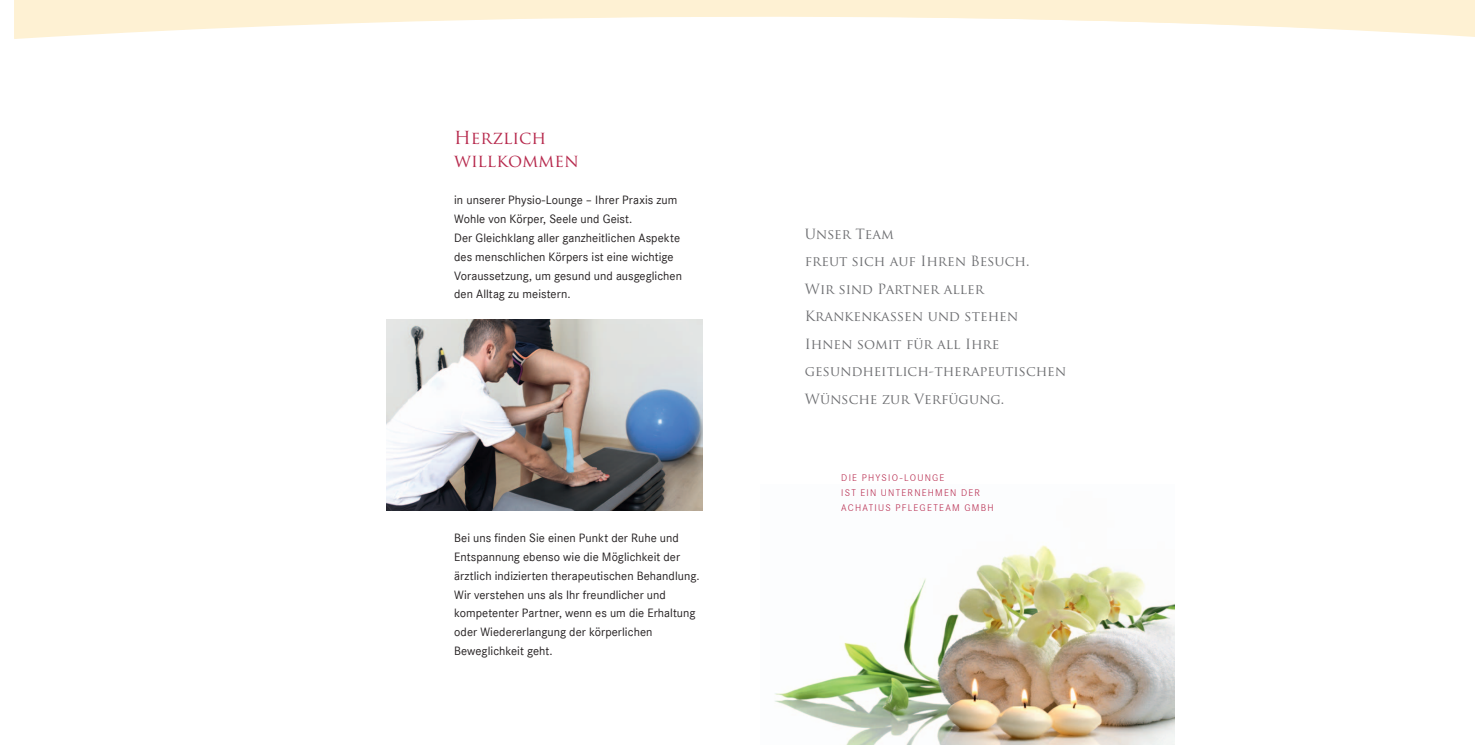
<style>
.page{position:relative;width:1475px;height:745px;background:#fff}
.page>*{position:absolute;margin:0;border:0;box-sizing:border-box;transform-origin:0 0}
.t1{font:17.5px/22.5px "Trajan Pro";color:#b6274b}
.t2{font:13.75px/27.5px "Trajan Pro";color:#6c6d70}
.t3{font:12.5px/18.8px "Corporate S";letter-spacing:.005em;color:#231f20}
.t4{font:10px/15px "Corporate S Ligh";letter-spacing:.12em;color:#b6274b}
</style>
<div class="page">
<img style="left:775px;top:545px;width:399px;height:199px">
<svg style="left:14px;top:0;width:1460px;height:39px;fill:#fef1d3"></svg>
<img style="left:386px;top:319px;width:316px;height:191px">
<h1 class="t1" style="left:454px;top:126px;width:126px">Herzlich willkommen</h1>
<p class="t3" style="left:454px;top:191px;width:229px">in unserer Physio-Lounge – Ihrer Praxis zum Wohle von Körper, Seele und Geist.<br>Der Gleichklang aller ganzheitlichen Aspekte des menschlichen Körpers ist eine wichtige Voraussetzung, um gesund und ausgeglichen den Alltag zu meistern.</p>
<p class="t3" style="left:454px;top:528px;width:247px">Bei uns finden Sie einen Punkt der Ruhe und Entspannung ebenso wie die Möglichkeit der ärztlich indizierten therapeutischen Behandlung.<br>Wir verstehen uns als Ihr freundlicher und kompetenter Partner, wenn es um die Erhaltung oder Wiedererlangung der körperlichen Beweglichkeit geht.</p>
<p class="t2" style="left:804px;top:219px;width:263px">Unser Team<br>freut sich auf Ihren Besuch.<br>Wir sind Partner aller<br>Krankenkassen und stehen<br>Ihnen somit für all Ihre gesundheitlich-therapeutischen<br>Wünsche zur Verfügung.</p>
<p class="t4" style="left:841px;top:470px;width:140px">DIE PHYSIO-LOUNGE<br>IST EIN U NTERNEHMEN DER<br>ACHATIUS PFLEGE</p>
<p class="t4" style="left:933px;top:500px;width:54px">TEAM GMBH</p>
</div>
